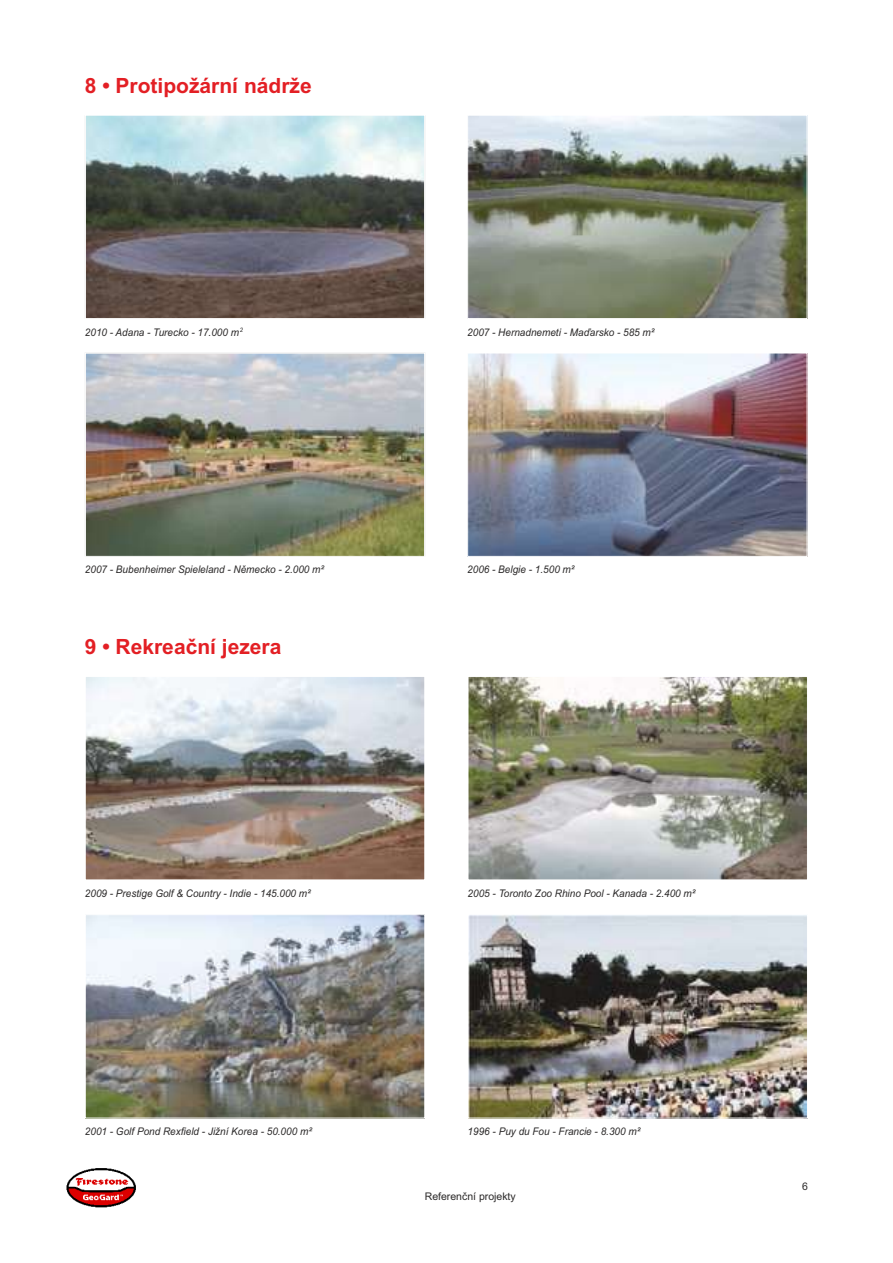
<style>
.page{position:relative;width:893px;height:1263px;background:#fff}
.page>*{position:absolute;margin:0;border:0;box-sizing:border-box;transform-origin:0 0}
.t1{font:700 21px "Arial";color:#e31f24}
.t2{font:italic 10.5px "Arial";color:#2b2929;scale:.95 1}
.t3{font:10.5px "Arial";color:#2b2929}
</style>
<div class="page">
<img style="left:469px;top:355px;width:336px;height:200px">
<div style="left:467px;top:353px;width:340px;height:204px;border:1px solid #fff"></div>
<img style="left:469px;top:117px;width:336px;height:200px">
<div style="left:467px;top:115px;width:340px;height:204px;border:1px solid #fff"></div>
<img style="left:87px;top:678px;width:336px;height:200px">
<div style="left:85px;top:676px;width:340px;height:204px;border:1px solid #fff"></div>
<img style="left:470px;top:678px;width:336px;height:200px">
<div style="left:468px;top:676px;width:340px;height:204px;border:1px solid #fff"></div>
<img style="left:470px;top:916px;width:336px;height:200px">
<div style="left:468px;top:914px;width:340px;height:204px;border:1px solid #fff"></div>
<img style="left:87px;top:916px;width:336px;height:200px">
<div style="left:85px;top:914px;width:340px;height:204px;border:1px solid #fff"></div>
<img style="left:87px;top:355px;width:336px;height:200px">
<div style="left:85px;top:353px;width:340px;height:204px;border:1px solid #fff"></div>
<img style="left:87px;top:117px;width:336px;height:200px">
<div style="left:85px;top:115px;width:340px;height:204px;border:1px solid #fff"></div>
<img style="left:66px;top:1168px;width:70px;height:40px">
<h1 class="t1" style="left:85px;top:78px;width:228px">8 • Protipožární nádrže</h1>
<p class="t2" style="left:85px;top:328px;width:168px">2010 - Adana - Turecko - 17.000 m<sup>2</sup></p>
<p class="t2" style="left:85px;top:566px;width:253px">2007 - Bubenheimer Spieleland - Německo - 2.000 m²</p>
<h1 class="t1" style="left:85px;top:639px;width:198px">9 • Rekreační jezera</h1>
<p class="t2" style="left:467px;top:328px;width:198px">2007 - Hernadnemeti - Maďarsko - 585 m²</p>
<p class="t2" style="left:467px;top:566px;width:114px">2006 - Belgie - 1.500 m²</p>
<p class="t2" style="left:85px;top:889px;width:239px">2009 - Prestige Golf &amp; Country - Indie - 145.000 m²</p>
<p class="t2" style="left:468px;top:889px;width:241px">2005 - Toronto Zoo Rhino Pool - Kanada - 2.400 m²</p>
<p class="t2" style="left:85px;top:1127px;width:240px">2001 - Golf Pond Rexfield - Jižní Korea - 50.000 m²</p>
<p class="t2" style="left:468px;top:1127px;width:183px">1996 - Puy du Fou - Francie - 8.300 m²</p>
<p class="t3" style="left:425px;top:1192px;width:93px">Referenční projekty</p>
<p class="t3" style="left:802px;top:1182px;width:7px">6</p>
</div>
